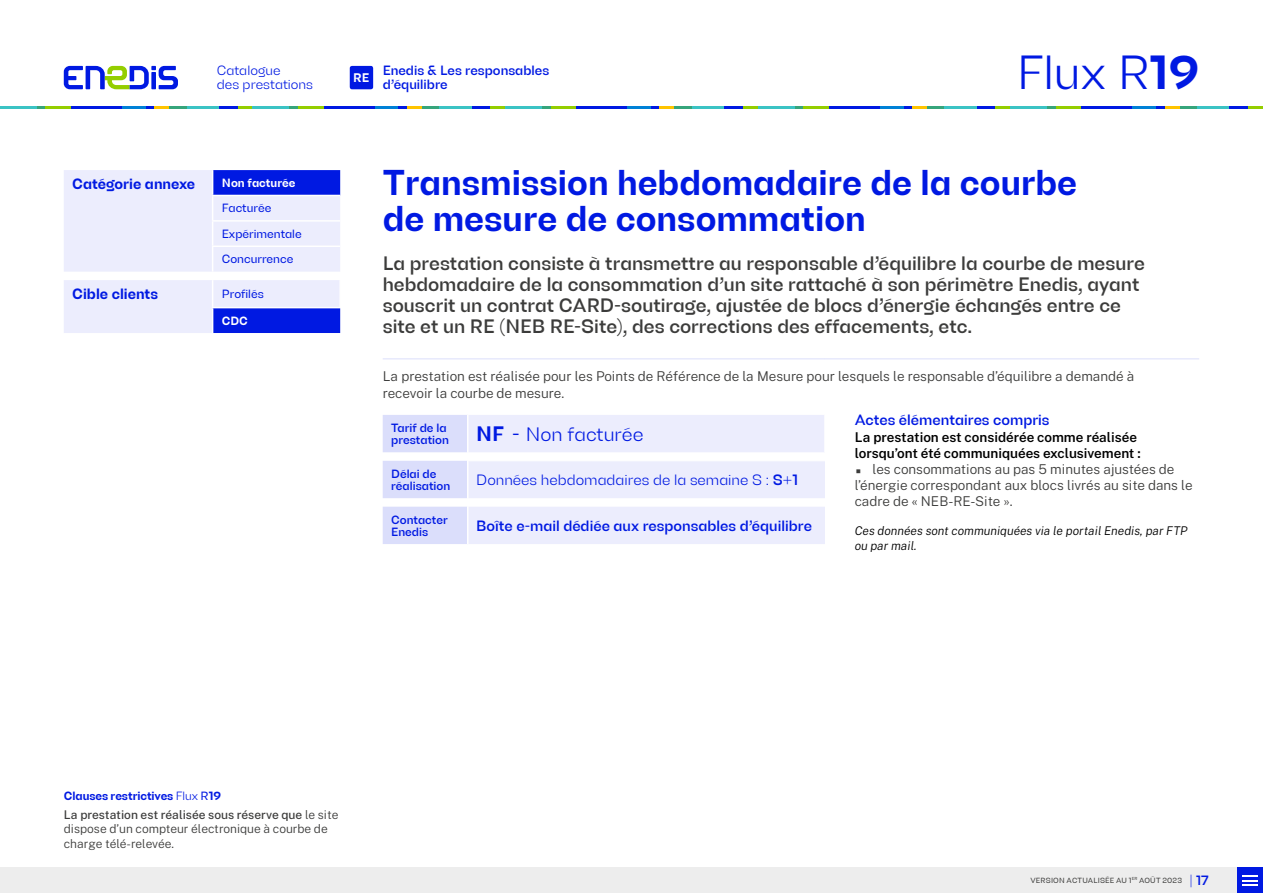
<style>
.page{position:relative;width:1263px;height:893px;background:#fff}
.page>*{position:absolute;margin:0;border:0;box-sizing:border-box;transform-origin:0 0}
.PRÉAMBULE{font:300 48px "Enedis";color:#0019e2}
.PRÉAMBULE-2{font:700 36px "Enedis";color:#0019e2}
.a_Description{font:500 19.5px/21px "Enedis";color:#3c3c3b}
.textes_fiche{font:300 19.5px "Enedis";color:#0019e2}
.t1{font:700 19.5px "Enedis";color:#fff;scale:3 1}
.description-b{font:500 15px "Enedis";color:#0019e2}
.description-b-2{font:300 15px "Enedis";color:#0019e2}
.description-b-3{font:700 15px "Enedis";color:#0019e2}
.a_Description-2{font:300 13.5px/16.2px "Public Sans";color:#3c3c3b}
.description-b-4{font:600 13.5px/16.2px "Public Sans";color:#000}
.t2{font:500 13.5px/14.1px "Enedis";color:#0019e2}
.t3{font:300 13.5px/14.1px "Enedis";color:#0019e2}
.t4{font:700 12.6px "Enedis";color:#fff}
.Actes_entrée{font:300 12px/14.4px "Public Sans";color:#3c3c3b}
.description-b-5{font:italic 300 12px/14.4px "Public Sans";color:#000}
.description-b-6{font:500 12px/12px "Enedis";color:#0019e2}
.t5{font:12px "Enedis";color:#0019e2}
.Actes_entrée-2{font:700 12px "Enedis";letter-spacing:-.005em;color:#0019e2}
.t6{font:700 12px "Enedis";color:#fff}
.t7{font:7.5px "Enedis";letter-spacing:.025em;color:#3c3c3b}
.s1{font-weight:700}
.s2{font-weight:700;font-size:21px}
.s3{font-weight:400;font-size:21px}
.s4{font-weight:500}
.s5{font-weight:300}
.s6{font-weight:400}
.s7{font-weight:100}
</style>
<div class="page">
<svg style="left:64px;top:66px;width:114px;height:23px"></svg>
<svg style="left:37px;top:106px;width:8px;height:3px"></svg>
<hr style="left:45px;top:106px;width:26px;height:3px;background:#94ce00">
<hr style="left:169px;top:106px;width:18px;height:3px;background:#36a57b">
<svg style="left:146px;top:106px;width:8px;height:3px"></svg>
<hr style="left:154px;top:106px;width:15px;height:3px;background:#ffc400">
<hr style="left:122px;top:106px;width:24px;height:3px;background:#0081d6">
<hr style="left:187px;top:106px;width:32px;height:3px;background:#3bc3c4">
<hr style="left:219px;top:106px;width:19px;height:3px;background:#0019e2">
<hr style="left:238px;top:106px;width:15px;height:3px;background:#94ce00">
<hr style="left:71px;top:106px;width:51px;height:3px;background:#0019e2">
<hr style="left:0;top:106px;width:37px;height:3px;background:#3bc3c4">
<svg style="left:289px;top:106px;width:9px;height:3px"></svg>
<hr style="left:298px;top:106px;width:26px;height:3px;background:#94ce00">
<hr style="left:422px;top:106px;width:17px;height:3px;background:#36a57b">
<svg style="left:398px;top:106px;width:9px;height:3px"></svg>
<hr style="left:407px;top:106px;width:15px;height:3px;background:#ffc400">
<hr style="left:374px;top:106px;width:24px;height:3px;background:#0081d6">
<hr style="left:439px;top:106px;width:33px;height:3px;background:#3bc3c4">
<hr style="left:472px;top:106px;width:18px;height:3px;background:#0019e2">
<hr style="left:490px;top:106px;width:15px;height:3px;background:#94ce00">
<hr style="left:324px;top:106px;width:50px;height:3px;background:#0019e2">
<hr style="left:253px;top:106px;width:36px;height:3px;background:#3bc3c4">
<svg style="left:542px;top:106px;width:9px;height:3px"></svg>
<hr style="left:551px;top:106px;width:25px;height:3px;background:#94ce00">
<hr style="left:674px;top:106px;width:18px;height:3px;background:#36a57b">
<svg style="left:651px;top:106px;width:8px;height:3px"></svg>
<hr style="left:659px;top:106px;width:15px;height:3px;background:#ffc400">
<hr style="left:627px;top:106px;width:24px;height:3px;background:#0081d6">
<hr style="left:692px;top:106px;width:32px;height:3px;background:#3bc3c4">
<hr style="left:724px;top:106px;width:19px;height:3px;background:#0019e2">
<hr style="left:743px;top:106px;width:15px;height:3px;background:#94ce00">
<hr style="left:576px;top:106px;width:51px;height:3px;background:#0019e2">
<hr style="left:505px;top:106px;width:37px;height:3px;background:#3bc3c4">
<svg style="left:794px;top:106px;width:9px;height:3px"></svg>
<hr style="left:803px;top:106px;width:26px;height:3px;background:#94ce00">
<hr style="left:927px;top:106px;width:18px;height:3px;background:#36a57b">
<svg style="left:903px;top:106px;width:9px;height:3px"></svg>
<hr style="left:912px;top:106px;width:15px;height:3px;background:#ffc400">
<hr style="left:880px;top:106px;width:23px;height:3px;background:#0081d6">
<hr style="left:945px;top:106px;width:32px;height:3px;background:#3bc3c4">
<hr style="left:977px;top:106px;width:18px;height:3px;background:#0019e2">
<hr style="left:995px;top:106px;width:15px;height:3px;background:#94ce00">
<hr style="left:829px;top:106px;width:51px;height:3px;background:#0019e2">
<hr style="left:758px;top:106px;width:36px;height:3px;background:#3bc3c4">
<svg style="left:1047px;top:106px;width:9px;height:3px"></svg>
<hr style="left:1056px;top:106px;width:25px;height:3px;background:#94ce00">
<hr style="left:1179px;top:106px;width:18px;height:3px;background:#36a57b">
<svg style="left:1156px;top:106px;width:9px;height:3px"></svg>
<hr style="left:1165px;top:106px;width:14px;height:3px;background:#ffc400">
<hr style="left:1132px;top:106px;width:24px;height:3px;background:#0081d6">
<hr style="left:1197px;top:106px;width:32px;height:3px;background:#3bc3c4">
<hr style="left:1229px;top:106px;width:19px;height:3px;background:#0019e2">
<hr style="left:1248px;top:106px;width:15px;height:3px;background:#94ce00">
<hr style="left:1081px;top:106px;width:51px;height:3px;background:#0019e2">
<hr style="left:1010px;top:106px;width:37px;height:3px;background:#3bc3c4">
<div style="left:0;top:867px;width:1263px;height:26px;background:#ededed"></div>
<div style="left:1237px;top:867px;width:26px;height:26px;background:#0019e2"></div>
<div style="left:350px;top:66px;width:23px;height:23px;background:#0019e2;border-radius:2px"></div>
<svg style="left:64px;top:170px;width:276px;height:163px;background:#ccd0f9"></svg>
<hr style="left:383px;top:358px;width:442px;height:1px;background:#dbdefb">
<hr style="left:825px;top:358px;width:374px;height:1px;background:#dbdefb">
<svg style="left:469px;top:415px;width:356px;height:129px;background:#eeeffd"></svg>
<hr style="left:468px;top:460px;width:123px;height:1px;background:#fff">
<hr style="left:591px;top:460px;width:234px;height:1px;background:#fff">
<svg style="left:383px;top:415px;width:84px;height:129px;background:#dfe2fb"></svg>
<hr style="left:824px;top:415px;width:2px;height:37px;background:#fff">
<p class="t3" style="left:217px;top:63px;width:98px">Catalogue<br>des prestations</p>
<p class="description-b-3" style="left:72px;top:175px;width:124px">Catégorie annexe</p>
<p class="t6" style="left:222px;top:176px;width:75px">Non facturée</p>
<p class="t5" style="left:222px;top:201px;width:51px">Facturée</p>
<p class="t5" style="left:222px;top:227px;width:81px">Expérimentale</p>
<p class="t5" style="left:222px;top:252px;width:73px">Concurrence</p>
<p class="description-b-3" style="left:72px;top:285px;width:87px">Cible clients</p>
<p class="t5" style="left:222px;top:287px;width:43px">Profilés</p>
<p class="t6" style="left:222px;top:313px;width:28px">CDC</p>
<p class="t4" style="left:353px;top:70px;width:18px">RE</p>
<p class="t2" style="left:383px;top:64px;width:168px">Enedis &amp; Les responsables d’équilibre</p>
<p class="PRÉAMBULE" style="left:1017px;top:45px;width:184px">Flux R<span class="s1">19</span></p>
<p class="PRÉAMBULE-2" style="left:383px;top:162px;width:696px">Transmission hebdomadaire de la courbe</p>
<p class="PRÉAMBULE-2" style="left:383px;top:198px;width:484px">de mesure de consommation</p>
<p class="a_Description" style="left:383px;top:253px;width:764px">La prestation consiste à transmettre au responsable d’équilibre la courbe de mesure hebdomadaire de la consommation d’un site rattaché à son périmètre Enedis, ayant souscrit un contrat CARD-soutirage, ajustée de blocs d’énergie échangés entre ce site et un RE (NEB RE-Site), des corrections des effacements, etc.</p>
<p class="a_Description-2" style="left:383px;top:367px;width:753px">La prestation est réalisée pour les Points de Référence de la Mesure pour lesquels le responsable d’équilibre a demandé à recevoir la courbe de mesure.</p>
<p class="description-b-6" style="left:391px;top:422px;width:57px">Tarif de la</p>
<p class="description-b-6" style="left:391px;top:434px;width:59px">prestation</p>
<p class="textes_fiche" style="left:476px;top:423px;width:169px"><span class="s2">NF</span> <span class="s3">-</span> Non facturée</p>
<p class="description-b-6" style="left:391px;top:468px;width:61px">Délai de réalisation</p>
<p class="description-b-2" style="left:476px;top:471px;width:323px">Données hebdomadaires de la semaine S : <span class="s4">S+1</span></p>
<p class="description-b-6" style="left:391px;top:513px;width:58px">Contacter</p>
<p class="description-b-6" style="left:391px;top:525px;width:38px">Enedis</p>
<p class="description-b" style="left:476px;top:517px;width:337px">Boîte e-mail dédiée aux responsables d’équilibre</p>
<p class="description-b" style="left:855px;top:412px;width:196px">Actes élémentaires compris</p>
<p class="description-b-4" style="left:855px;top:428px;width:288px">La prestation est considérée comme réalisée lorsqu’ont été communiquées exclusivement :</p>
<p class="a_Description-2" style="left:855px;top:460px;width:339px">◾◾ les consommations au pas 5 minutes ajustées de l’énergie correspondant aux blocs livrés au site dans le cadre de « NEB-RE-Site ».</p>
<p class="description-b-5" style="left:855px;top:523px;width:334px">Ces données sont communiquées via le portail Enedis, par FTP ou par mail.</p>
<p class="Actes_entrée-2" style="left:64px;top:789px;width:159px">Clauses restrictives <span class="s5">Flux</span> <span class="s6">R</span>19</p>
<p class="Actes_entrée" style="left:64px;top:806px;width:276px"><span class="s4">La prestation est réalisée sous réserve que</span> le site dispose d’un compteur électronique à courbe de charge télé-relevée.</p>
<p class="t2" style="left:1189px;top:873px;width:21px"><span class="s7">|</span> 17</p>
<p class="t7" style="left:1030px;top:876px;width:153px">VERSION ACTUALISÉE AU 1<sup>ER</sup> AOÛT 2023</p>
<p class="t1" style="left:1240px;top:869px;width:9px">---</p>
</div>
